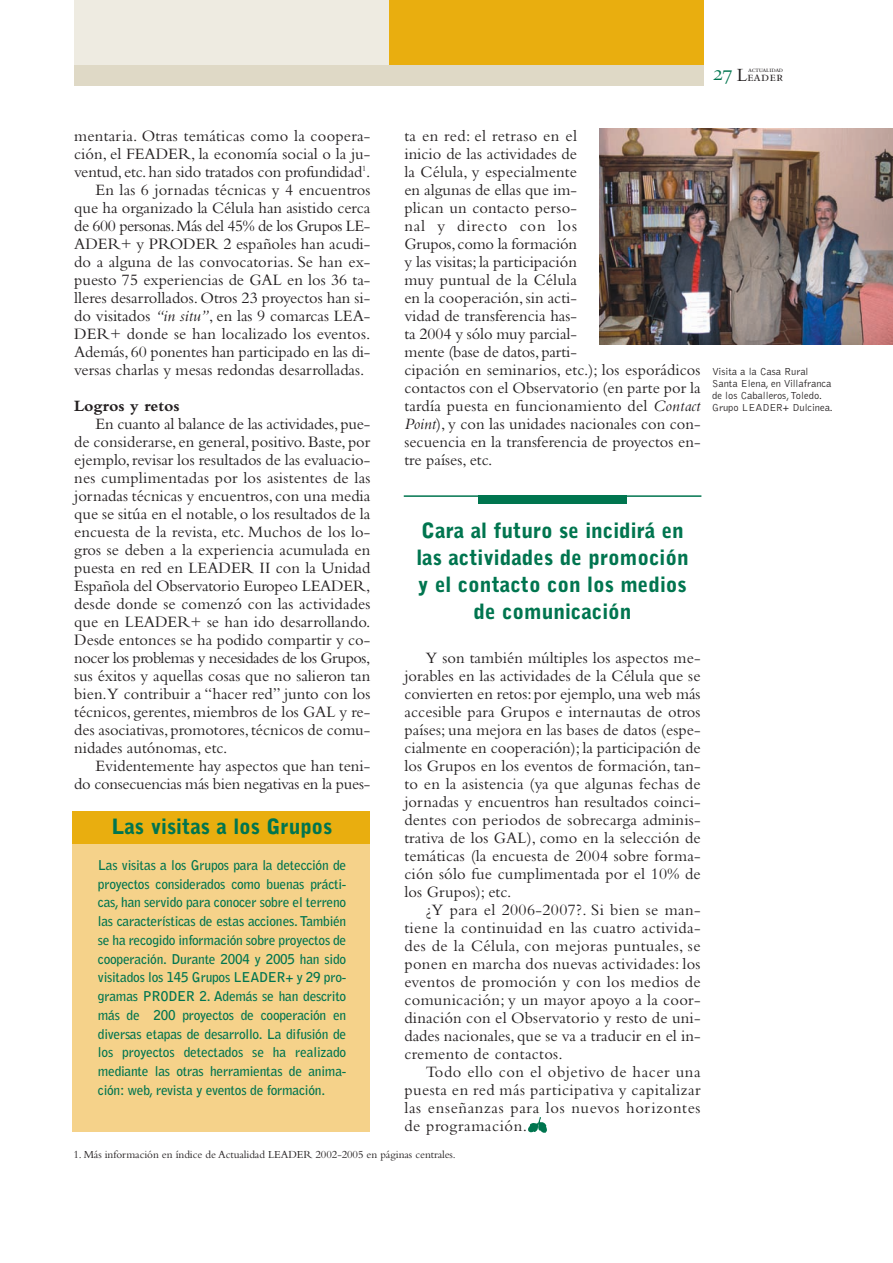
<style>
.page{position:relative;width:893px;height:1263px;background:#fff}
.page>*{position:absolute;margin:0;border:0;box-sizing:border-box;transform-origin:0 0}
.t1{font:22.5px "Bembo SC";color:#00754f}
.t2{font:900 21px/27px "Bell Gothic";color:#00754f;text-align:center}
.t3{font:16.5px/18px "Bembo";color:#231f20}
.t4{font:16.5px "Bembo";letter-spacing:.02em;color:#231f20}
.t5{font:16.5px "Bembo";letter-spacing:.025em;color:#231f20}
.t6{font:16.5px "Bembo";letter-spacing:-.03em;color:#231f20}
.t7{font:16.5px "Bembo";letter-spacing:.035em;color:#231f20}
.t8{font:16.5px "Bembo";letter-spacing:-.02em;color:#231f20}
.t9{font:16.5px "Bembo";letter-spacing:.04em;color:#231f20}
.t10{font:700 16.5px "Bembo";color:#231f20}
.t11{font:14.25px "Bembo SC";letter-spacing:.015em;color:#231f20}
.t12{font:700 13.5px/18.8px "Bell Gothic";letter-spacing:-.02em;color:#00754f;text-align:justify}
.t13{font:11.25px "Bembo";letter-spacing:-.005em;color:#231f20}
.t14{font:300 10.5px/12px "Bell Gothic";color:#231f20}
.t15{font:7.5px "Bembo SC";letter-spacing:-.04em;color:#231f20}
.s1{font-size:19.5px}
.s2{font-style:italic}
</style>
<div class="page">
<div style="left:74px;top:64px;width:630px;height:22px;background:#dfd9c6"></div>
<div style="left:74px;top:0;width:315px;height:64px;background:#eeebe1"></div>
<div style="left:389px;top:0;width:315px;height:64px;background:#e9ae0f"></div>
<img style="left:600px;top:128px;width:293px;height:216px">
<img style="left:529px;top:1118px;width:18px;height:15px">
<div style="left:72px;top:816px;width:298px;height:316px;background:#f5d28a"></div>
<div style="left:72px;top:811px;width:298px;height:32px;background:#e9ae0f"></div>
<hr style="left:404px;top:495px;width:297px;height:2px;background:#00754f">
<div style="left:479px;top:495px;width:148px;height:8px;background:#00754f"></div>
<p class="t1" style="left:713px;top:59px;width:22px">27</p>
<p class="t15" style="left:748px;top:65px;width:36px">actualidad</p>
<p class="t11" style="left:737px;top:68px;width:48px"><span class="s1">L</span>eader</p>
<p class="t3" style="left:74px;top:128px;width:298px">mentaria. Otras temáticas como la coopera-</p>
<p class="t3" style="left:74px;top:146px;width:298px">ción, el FEADER, la economía social o la ju-</p>
<p class="t3" style="left:74px;top:164px;width:298px">ventud,etc.han sido tratados con profundidad<sup>1</sup>.</p>
<p class="t3" style="left:95px;top:182px;width:276px">En las 6 jornadas técnicas y 4 encuentros</p>
<p class="t3" style="left:74px;top:200px;width:298px">que ha organizado la Célula han asistido cerca</p>
<p class="t6" style="left:74px;top:220px;width:298px">de 600 personas.Más del 45% de los Grupos LE-</p>
<p class="t3" style="left:74px;top:236px;width:298px">ADER+ y PRODER 2 españoles han acudi-</p>
<p class="t3" style="left:74px;top:254px;width:298px">do a alguna de las convocatorias. Se han ex-</p>
<p class="t3" style="left:74px;top:272px;width:298px">puesto 75 experiencias de GAL en los 36 ta-</p>
<p class="t3" style="left:74px;top:290px;width:298px">lleres desarrollados. Otros 23 proyectos han si-</p>
<p class="t3" style="left:74px;top:308px;width:298px">do visitados <span class="s2">“in situ”</span>, en las 9 comarcas LEA-</p>
<p class="t3" style="left:74px;top:326px;width:298px">DER+ donde se han localizado los eventos.</p>
<p class="t3" style="left:74px;top:344px;width:298px">Además,60 ponentes han participado en las di-</p>
<p class="t3" style="left:74px;top:362px;width:292px">versas charlas y mesas redondas desarrolladas.</p>
<p class="t10" style="left:74px;top:400px;width:107px">Logros y retos</p>
<p class="t3" style="left:95px;top:416px;width:276px">En cuanto al balance de las actividades,pue-</p>
<p class="t3" style="left:74px;top:434px;width:298px">de considerarse,en general,positivo.Baste,por</p>
<p class="t3" style="left:74px;top:452px;width:298px">ejemplo,revisar los resultados de las evaluacio-</p>
<p class="t3" style="left:74px;top:470px;width:298px">nes cumplimentadas por los asistentes de las</p>
<p class="t3" style="left:74px;top:488px;width:298px">jornadas técnicas y encuentros,con una media</p>
<p class="t3" style="left:74px;top:506px;width:298px">que se sitúa en el notable,o los resultados de la</p>
<p class="t3" style="left:74px;top:524px;width:298px">encuesta de la revista, etc. Muchos de los lo-</p>
<p class="t3" style="left:74px;top:542px;width:298px">gros se deben a la experiencia acumulada en</p>
<p class="t3" style="left:74px;top:560px;width:298px">puesta en red en LEADER II con la Unidad</p>
<p class="t3" style="left:74px;top:578px;width:298px">Española del Observatorio Europeo LEADER,</p>
<p class="t3" style="left:74px;top:596px;width:298px">desde donde se comenzó con las actividades</p>
<p class="t3" style="left:74px;top:614px;width:298px">que en LEADER+ se han ido desarrollando.</p>
<p class="t3" style="left:74px;top:632px;width:298px">Desde entonces se ha podido compartir y co-</p>
<p class="t6" style="left:74px;top:652px;width:298px">nocer los problemas y necesidades de los Grupos,</p>
<p class="t3" style="left:74px;top:668px;width:298px">sus éxitos y aquellas cosas que no salieron tan</p>
<p class="t3" style="left:74px;top:686px;width:298px">bien.Y contribuir a “hacer red” junto con los</p>
<p class="t3" style="left:74px;top:704px;width:298px">técnicos, gerentes, miembros de los GAL y re-</p>
<p class="t3" style="left:74px;top:722px;width:298px">des asociativas,promotores,técnicos de comu-</p>
<p class="t3" style="left:74px;top:740px;width:155px">nidades autónomas, etc.</p>
<p class="t3" style="left:95px;top:758px;width:276px">Evidentemente hay aspectos que han teni-</p>
<p class="t8" style="left:74px;top:778px;width:298px">do consecuencias más bien negativas en la pues-</p>
<p class="t2" style="left:112px;top:814px;width:222px">Las visitas a los Grupos</p>
<p class="t12" style="left:98px;top:856px;width:250px">Las visitas a los Grupos para la detección de proyectos considerados como buenas prácti&shy;cas, han servido para conocer sobre el terreno las características de estas acciones. También se ha recogido información sobre proyectos de cooperación. Durante 2004 y 2005 han sido visitados los 145 Grupos LEADER+ y 29 pro&shy;gramas PRODER 2. Además se han descrito más de 200 proyectos de cooperación en diversas etapas de desarrollo. La difusión de los proyectos detectados se ha realizado mediante las otras herramientas de anima&shy;ción: web, revista y eventos de formación.</p>
<p class="t3" style="left:404px;top:128px;width:298px">ta en red: el retraso en el<br>inicio de las actividades de<br>la Célula, y especialmente<br>en algunas de ellas que im-<br>plican un contacto perso-<br>nal y directo con los<br>Grupos,como la formación<br>y las visitas;la participación<br>muy puntual de la Célula<br>en la cooperación, sin acti-<br>vidad de transferencia has-<br>ta 2004 y sólo muy parcial-<br>mente (base de datos,parti-<br>cipación en seminarios, etc.); los esporádicos contactos con el Observatorio (en parte por la tardía puesta en funcionamiento del <span class="s2">Contact<br>Point</span>), y con las unidades nacionales con con&shy;secuencia en la transferencia de proyectos en&shy;tre países, etc.</p>
<p class="t2" style="left:416px;top:518px;width:274px">Cara al futuro se incidirá en las actividades de promoción y el contacto con los medios de comunicación</p>
<p class="t3" style="left:426px;top:650px;width:276px">Y son también múltiples los aspectos me-</p>
<p class="t3" style="left:404px;top:668px;width:298px">jorables en las actividades de la Célula que se</p>
<p class="t3" style="left:404px;top:686px;width:298px">convierten en retos:por ejemplo,una web más</p>
<p class="t3" style="left:404px;top:704px;width:298px">accesible para Grupos e internautas de otros</p>
<p class="t3" style="left:404px;top:722px;width:298px">países; una mejora en las bases de datos (espe-</p>
<p class="t3" style="left:404px;top:740px;width:298px">cialmente en cooperación); la participación de</p>
<p class="t3" style="left:404px;top:758px;width:298px">los Grupos en los eventos de formación, tan-</p>
<p class="t3" style="left:404px;top:776px;width:298px">to en la asistencia (ya que algunas fechas de</p>
<p class="t3" style="left:404px;top:794px;width:298px">jornadas y encuentros han resultados coinci-</p>
<p class="t3" style="left:404px;top:812px;width:298px">dentes con periodos de sobrecarga adminis-</p>
<p class="t3" style="left:404px;top:830px;width:298px">trativa de los GAL), como en la selección de</p>
<p class="t3" style="left:404px;top:848px;width:298px">temáticas (la encuesta de 2004 sobre forma-</p>
<p class="t3" style="left:404px;top:866px;width:298px">ción sólo fue cumplimentada por el 10% de</p>
<p class="t3" style="left:404px;top:884px;width:109px">los Grupos); etc.</p>
<p class="t5" style="left:426px;top:904px;width:276px">¿Y para el 2006-2007?. Si bien se man-</p>
<p class="t4" style="left:404px;top:922px;width:298px">tiene la continuidad en las cuatro activida-</p>
<p class="t5" style="left:404px;top:940px;width:298px">des de la Célula, con mejoras puntuales, se</p>
<p class="t4" style="left:404px;top:958px;width:298px">ponen en marcha dos nuevas actividades: los</p>
<p class="t4" style="left:404px;top:976px;width:298px">eventos de promoción y con los medios de</p>
<p class="t4" style="left:404px;top:994px;width:298px">comunicación; y un mayor apoyo a la coor-</p>
<p class="t3" style="left:404px;top:1010px;width:298px">dinación con el Observatorio y resto de uni-</p>
<p class="t3" style="left:404px;top:1028px;width:298px">dades nacionales, que se va a traducir en el in-</p>
<p class="t4" style="left:404px;top:1048px;width:160px">cremento de contactos.</p>
<p class="t7" style="left:426px;top:1066px;width:276px">Todo ello con el objetivo de hacer una</p>
<p class="t5" style="left:404px;top:1084px;width:298px">puesta en red más participativa y capitalizar</p>
<p class="t9" style="left:404px;top:1102px;width:298px">las enseñanzas para los nuevos horizontes</p>
<p class="t7" style="left:404px;top:1120px;width:124px">de programación.</p>
<p class="t13" style="left:73px;top:1150px;width:384px">1. Más información en índice de Actualidad LEADER 2002-2005 en páginas centrales.</p>
<p class="t14" style="left:712px;top:366px;width:122px">Visita a la Casa Rural<br>Santa Elena, en Villafranca de los Caballeros,Toledo.<br>Grupo LEADER+ Dulcinea.</p>
</div>
